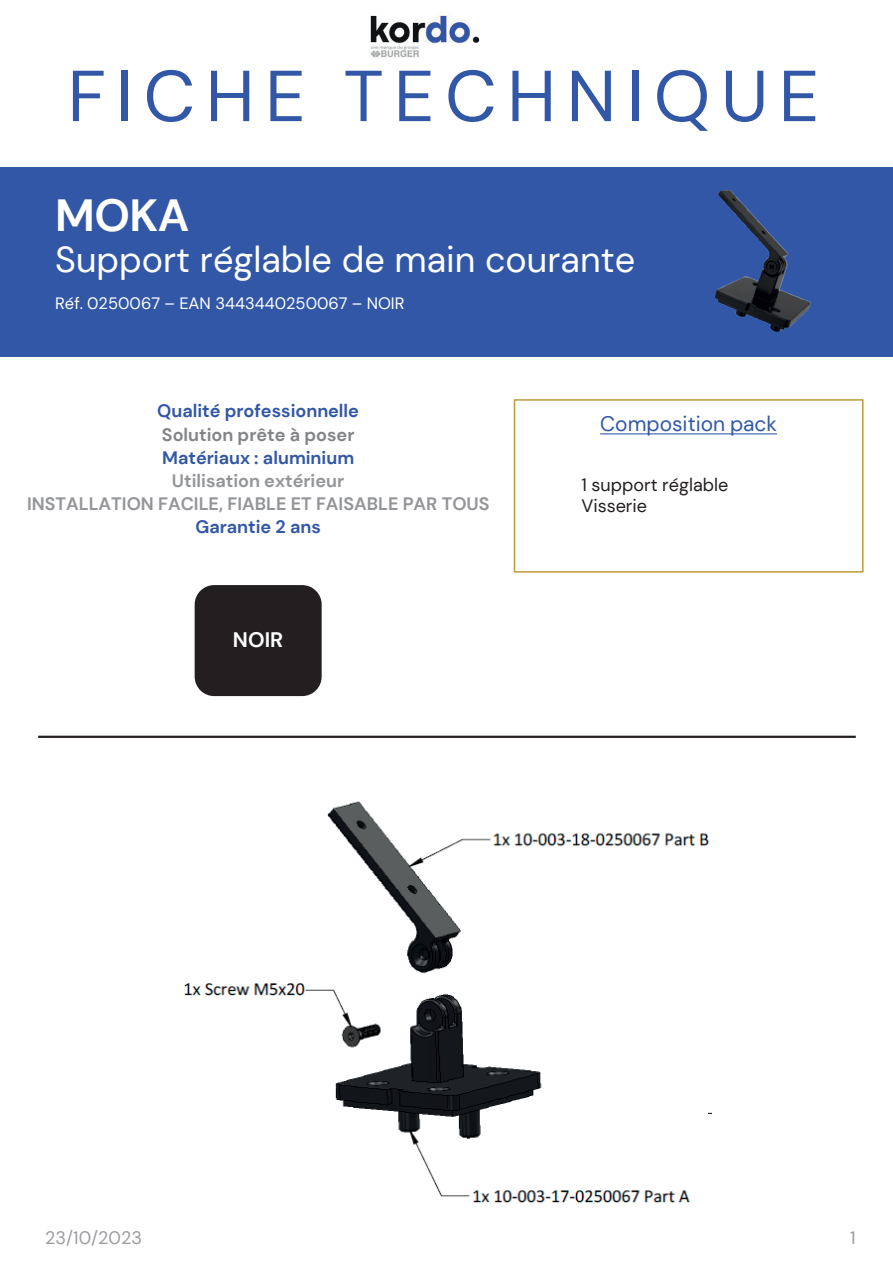
<style>
.page{position:relative;width:893px;height:1263px;background:#fff}
.page>*{position:absolute;margin:0;border:0;box-sizing:border-box;transform-origin:0 0}
.t1{font:72px "DM Sans";letter-spacing:.145em;color:#3157a6}
.t2{font:700 45px "DM Sans";color:#fff}
.t3{font:36px "DM Sans";color:#fff}
.t4{font:21px "DM Sans";color:#3157a6}
.t5{font:700 21px "DM Sans";color:#fff}
.t6{font:700 18px/23.1px "DM Sans";color:#939598;text-align:center}
.t7{font:700 18px "DM Sans";color:#3157a6}
.t8{font:18px/21.6px "DM Sans";color:#231f20}
.t9{font:700 18px "DM Sans";color:#828487}
.t10{font:18px "DM Sans";color:#9b9ca0}
.t11{font:16.5px "DM Sans";color:#fff}
</style>
<div class="page">
<div style="left:0;top:167px;width:893px;height:190px;background:#3157a6"></div>
<img style="left:370px;top:11px;width:110px;height:47px">
<svg style="left:307px;top:604px;width:15px;height:92px"></svg>
<div style="left:513px;top:399px;width:350px;height:174px;border:2px solid #be9a3e"></div>
<svg style="left:600px;top:433px;width:177px;height:1px"></svg>
<div style="left:196px;top:587px;width:124px;height:108px;background:#231f20;border-radius:18px"></div>
<div style="left:195px;top:585px;width:126px;height:111px;border:3px solid #231f20;border-radius:18px"></div>
<hr style="left:38px;top:736px;width:817px;height:2px;background:#231f20">
<img style="left:184px;top:765px;width:527px;height:438px">
<img style="left:715px;top:191px;width:95px;height:141px">
<h1 class="t1" style="left:68px;top:52px;width:753px">FICHE TECHNIQUE</h1>
<h2 class="t2" style="left:55px;top:187px;width:136px">MOKA</h2>
<h3 class="t3" style="left:55px;top:237px;width:581px">Support réglable de main courante</h3>
<p class="t11" style="left:55px;top:293px;width:351px">Réf. 0250067 – EAN 3443440250067 – NOIR</p>
<p class="t7" style="left:157px;top:400px;width:203px">Qualité professionnelle</p>
<p class="t9" style="left:162px;top:423px;width:194px">Solution prête à poser</p>
<p class="t7" style="left:162px;top:446px;width:194px">Matériaux : aluminium</p>
<p class="t6" style="left:27px;top:469px;width:464px">Utilisation extérieur<br>INSTALLATION FACILE, FIABLE ET FAISABLE PAR TOUS</p>
<p class="t7" style="left:195px;top:515px;width:127px">Garantie 2 ans</p>
<p class="t5" style="left:233px;top:627px;width:52px">NOIR</p>
<p class="t4" style="left:600px;top:411px;width:178px">Composition pack</p>
<p class="t8" style="left:581px;top:474px;width:148px">1 support réglable<br>Visserie</p>
<p class="t10" style="left:45px;top:1226px;width:98px">23/10/2023</p>
<p class="t10" style="left:850px;top:1226px;width:7px">1</p>
</div>
